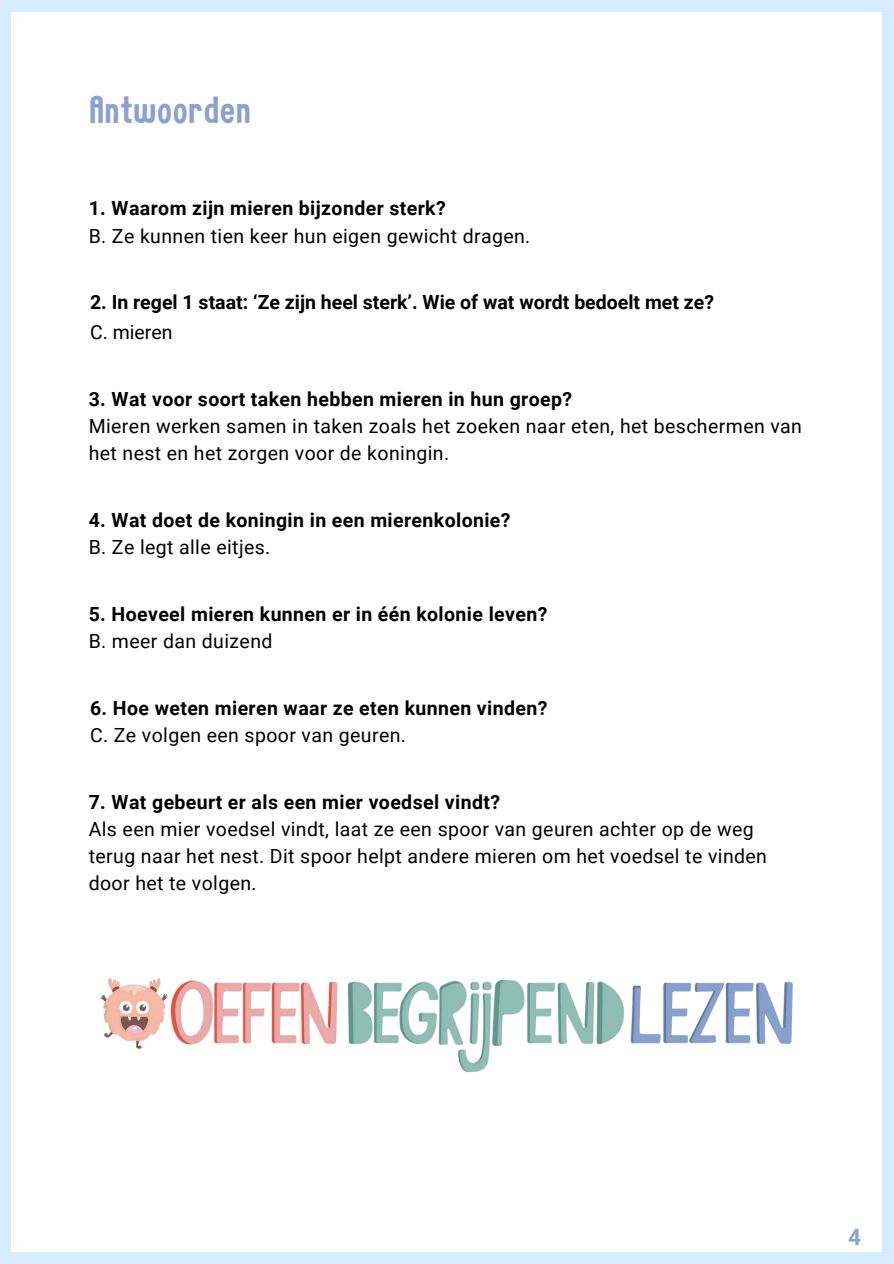
<style>
.page{position:relative;width:894px;height:1264px;background:#fff}
.page>*{position:absolute;margin:0;border:0;box-sizing:border-box;transform-origin:0 0}
.t1{font:37.5px "Childling";letter-spacing:.02em;color:#8ba1d2}
.t2{font:700 22.5px "Roboto";color:#8ba1d2}
.t3{font:19.5px/27px "Roboto";letter-spacing:.02em;color:#000}
.t4{font:700 19.5px "Roboto";letter-spacing:.02em;color:#000}
.t5{font:700 19.5px "Roboto";color:#000}
</style>
<div class="page">
<div style="left:0;top:0;width:893px;height:1263px;background:#d5ecfe"></div>
<div style="left:11px;top:12px;width:871px;height:1239px;background:#fff"></div>
<img style="left:100px;top:978px;width:693px;height:95px">
<h1 class="t1" style="left:89px;top:87px;width:163px">Antwoorden</h1>
<p class="t4" style="left:89px;top:195px;width:358px">1. Waarom zijn mieren bijzonder sterk?</p>
<p class="t3" style="left:89px;top:221px;width:443px">B. Ze kunnen tien keer hun eigen gewicht dragen.</p>
<p class="t5" style="left:90px;top:288px;width:625px">2. In regel 1 staat: ‘Ze zijn heel sterk’. Wie of wat wordt bedoelt met ze?</p>
<p class="t3" style="left:90px;top:318px;width:84px">C. mieren</p>
<p class="t4" style="left:89px;top:386px;width:485px">3. Wat voor soort taken hebben mieren in hun groep?</p>
<p class="t3" style="left:89px;top:412px;width:714px">Mieren werken samen in taken zoals het zoeken naar eten, het beschermen van het nest en het zorgen voor de koningin.</p>
<p class="t4" style="left:89px;top:507px;width:423px">4. Wat doet de koningin in een mierenkolonie?</p>
<p class="t3" style="left:89px;top:533px;width:183px">B. Ze legt alle eitjes.</p>
<p class="t4" style="left:89px;top:600px;width:460px">5. Hoeveel mieren kunnen er in één kolonie leven?</p>
<p class="t3" style="left:89px;top:627px;width:185px">B. meer dan duizend</p>
<p class="t4" style="left:90px;top:694px;width:459px">6. Hoe weten mieren waar ze eten kunnen vinden?</p>
<p class="t3" style="left:90px;top:721px;width:317px">C. Ze volgen een spoor van geuren.</p>
<p class="t4" style="left:89px;top:788px;width:413px">7. Wat gebeurt er als een mier voedsel vindt?</p>
<p class="t3" style="left:89px;top:815px;width:679px">Als een mier voedsel vindt, laat ze een spoor van geuren achter op de weg terug naar het nest. Dit spoor helpt andere mieren om het voedsel te vinden door het te volgen.</p>
<p class="t2" style="left:848px;top:1221px;width:14px">4</p>
</div>
